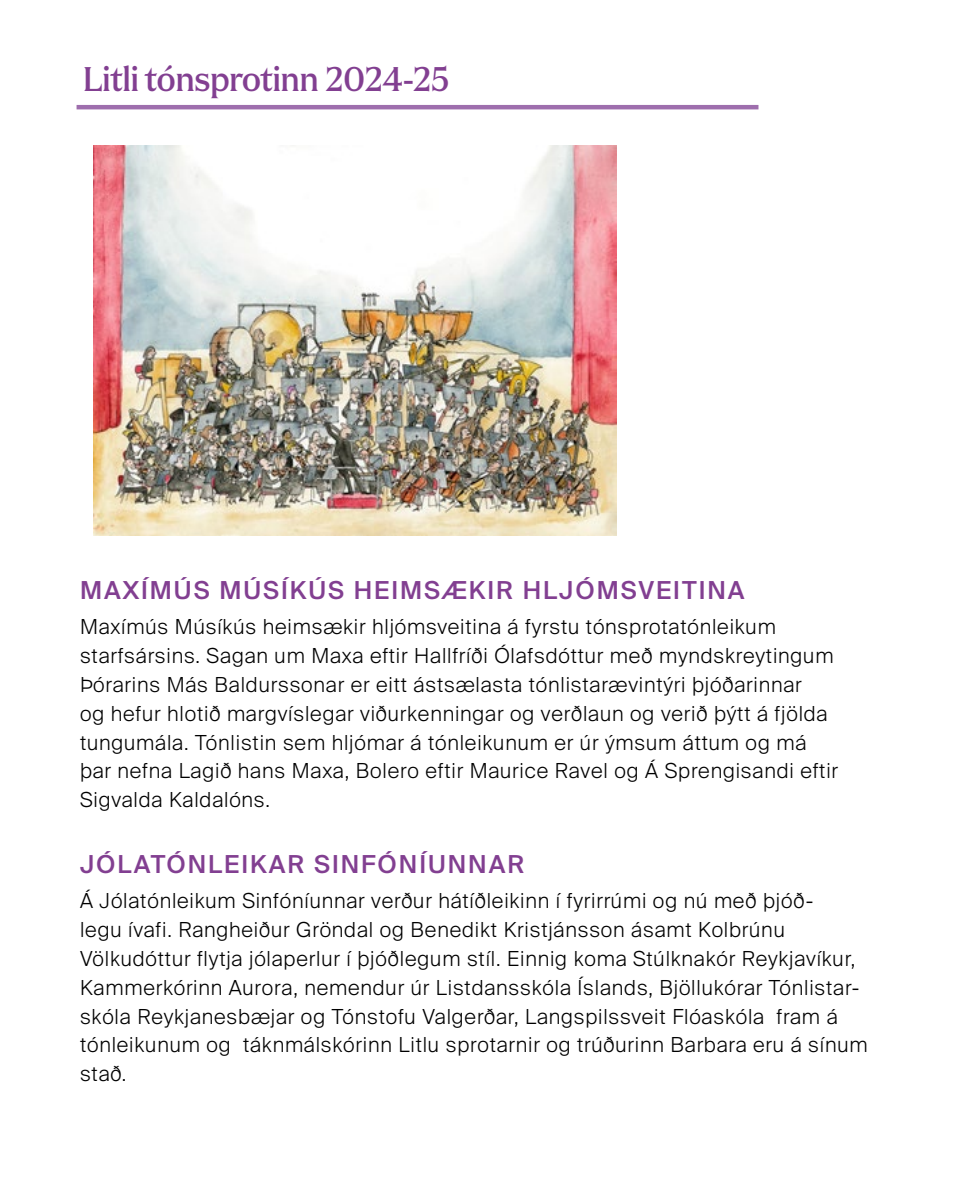
<style>
.page{position:relative;width:957px;height:1180px;background:#fff}
.page>*{position:absolute;margin:0;border:0;box-sizing:border-box;transform-origin:0 0}
.t1{font:500 36px "Apris";color:#823f91}
.t2{font:500 24.75px "Suisse Intl";letter-spacing:.08em;color:#823f91}
.t3{font:300 20.7px/28.8px "Suisse Intl";letter-spacing:.04em;color:#000}
</style>
<div class="page">
<hr style="left:77px;top:105px;width:681px;height:4px;background:#9e6ead">
<img style="left:94px;top:146px;width:522px;height:390px">
<h1 class="t1" style="left:83px;top:58px;width:367px">Litli tónsprotinn 2024-25</h1>
<p class="t2" style="left:80px;top:576px;width:666px">MAXÍMÚS MÚSÍKÚS HEIMSÆKIR HLJÓMSVEITINA</p>
<p class="t3" style="left:80px;top:613px;width:759px">Maxímús Músíkús heimsækir hljómsveitina á fyrstu tónsprotatónleikum starfsársins. Sagan um Maxa eftir Hallfríði Ólafsdóttur með myndskreytingum Þórarins Más Baldurssonar er eitt ástsælasta tónlistarævintýri þjóðarinnar<br>og hefur hlotið margvíslegar viðurkenningar og verðlaun og verið þýtt á fjölda tungumála. Tónlistin sem hljómar á tónleikunum er úr ýmsum áttum og má þar nefna Lagið hans Maxa, Bolero eftir Maurice Ravel og Á Sprengisandi eftir Sigvalda Kaldalóns.</p>
<p class="t2" style="left:80px;top:850px;width:446px">JÓLATÓNLEIKAR SINFÓNÍUNNAR</p>
<p class="t3" style="left:80px;top:887px;width:789px">Á Jólatónleikum Sinfóníunnar verður hátíðleikinn í fyrirrúmi og nú með þjóð-<br>legu ívafi. Rangheiður Gröndal og Benedikt Kristjánsson ásamt Kolbrúnu Völkudóttur flytja jólaperlur í þjóðlegum stíl. Einnig koma Stúlknakór Reykjavíkur, Kammerkórinn Aurora, nemendur úr Listdansskóla Íslands, Bjöllukórar Tónlistar&shy;skóla Reykjanesbæjar og Tónstofu Valgerðar, Langspilssveit Flóaskóla fram á tónleikunum og táknmálskórinn Litlu sprotarnir og trúðurinn Barbara eru á sínum stað.</p>
</div>
